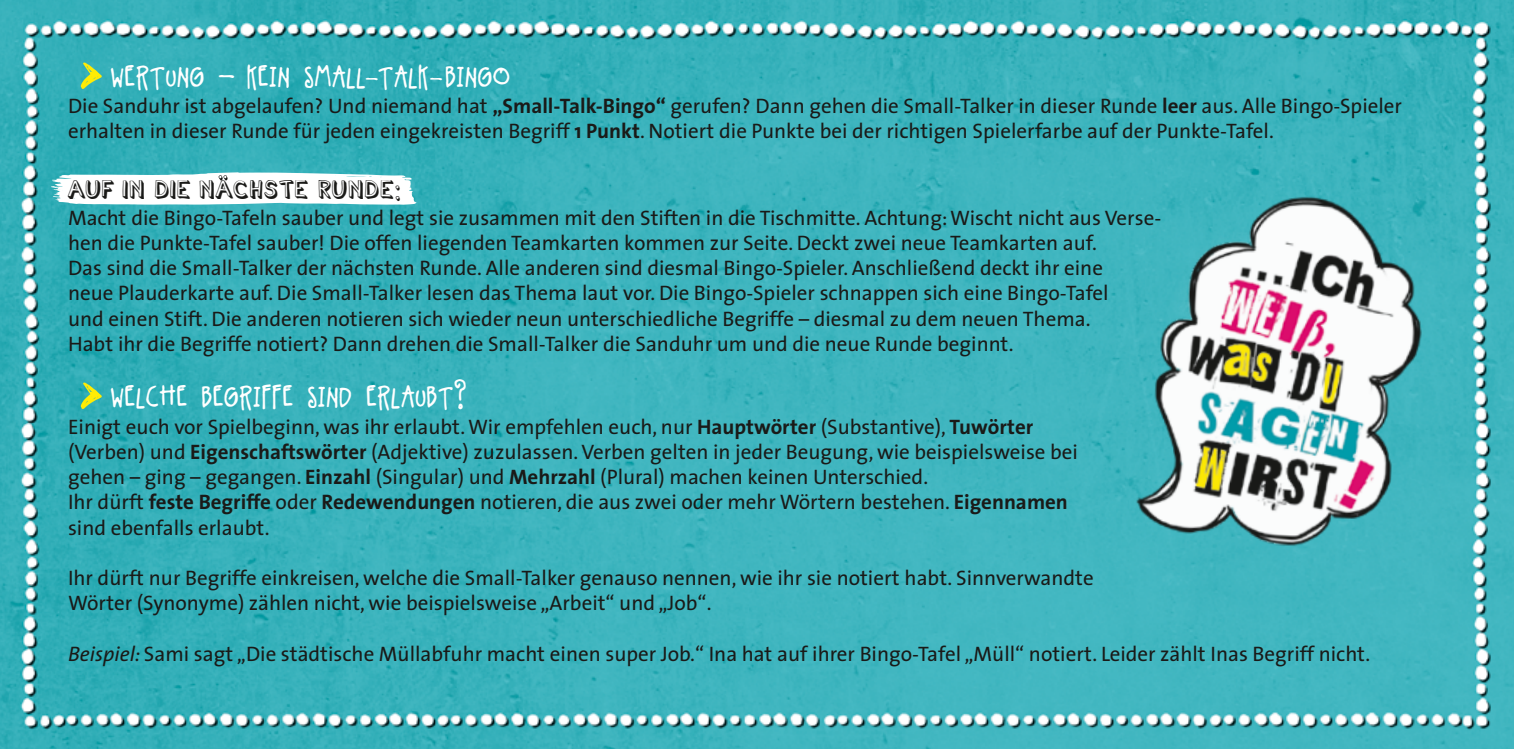
<style>
.page{position:relative;width:1514px;height:749px;background:#fff}
.page>*{position:absolute;margin:0;border:0;box-sizing:border-box;transform-origin:0 0}
.t1{font:27px "A Little Pot";letter-spacing:.03em;color:#fff}
.t2{font:27px "Cartoonish";letter-spacing:.01em;color:#1a1a18}
.t3{font:21px/25.2px "The Sans";color:#1a1a18}
.s1{font-size:21px}
.s2{font-weight:700}
.s3{font-style:italic}
</style>
<div class="page">
<img style="left:0;top:748px;width:1514px;height:1px">
<img style="left:0;top:0;width:1514px;height:748px">
<svg style="left:81px;top:62px;width:21px;height:27px"></svg>
<svg style="left:81px;top:382px;width:21px;height:27px"></svg>
<img style="left:1123px;top:182px;width:315px;height:386px">
<svg style="left:51px;top:172px;width:366px;height:33px"></svg>
<p class="t1" style="left:111px;top:63px;width:401px">WERTUNG - KEIN SMALL<span class="s1">-</span>TALK<span class="s1">-</span>BINGO</p>
<p class="t3" style="left:68px;top:93px;width:1335px">Die Sanduhr ist abgelaufen? Und niemand hat <span class="s2">„Small-Talk-Bingo“</span> gerufen? Dann gehen die Small-Talker in dieser Runde <span class="s2">leer</span> aus. Alle Bingo-Spieler erhalten in dieser Runde für jeden eingekreisten Begriff <span class="s2">1 Punkt</span>. Notiert die Punkte bei der richtigen Spielerfarbe auf der Punkte-Tafel.</p>
<p class="t2" style="left:68px;top:180px;width:334px">AUF IN DIE NACHSTE RUNDE:</p>
<p class="t3" style="left:68px;top:204px;width:1095px">Macht die Bingo-Tafeln sauber und legt sie zusammen mit den Stiften in die Tischmitte. Achtung: Wischt nicht aus Verse&shy;hen die Punkte-Tafel sauber! Die offen liegenden Teamkarten kommen zur Seite. Deckt zwei neue Teamkarten auf.<br>Das sind die Small-Talker der nächsten Runde. Alle anderen sind diesmal Bingo-Spieler. Anschließend deckt ihr eine<br>neue Plauderkarte auf. Die Small-Talker lesen das Thema laut vor. Die Bingo-Spieler schnappen sich eine Bingo-Tafel<br>und einen Stift. Die anderen notieren sich wieder neun unterschiedliche Begriffe – diesmal zu dem neuen Thema.<br>Habt ihr die Begriffe notiert? Dann drehen die Small-Talker die Sanduhr um und die neue Runde beginnt.</p>
<p class="t1" style="left:111px;top:383px;width:357px">WELCHE BEGRIFFE SIND ERLAUBT?</p>
<p class="t3" style="left:68px;top:413px;width:1011px">Einigt euch vor Spielbeginn, was ihr erlaubt. Wir empfehlen euch, nur <span class="s2">Hauptwörter</span> (Substantive), <span class="s2">Tuwörter </span>(Verben) und <span class="s2">Eigenschaftswörter</span> (Adjektive) zuzulassen. Verben gelten in jeder Beugung, wie beispielsweise bei gehen – ging – gegangen. <span class="s2">Einzahl</span> (Singular) und <span class="s2">Mehrzahl</span> (Plural) machen keinen Unterschied.<br>Ihr dürft <span class="s2">feste Begriffe</span> oder <span class="s2">Redewendungen</span> notieren, die aus zwei oder mehr Wörtern bestehen. <span class="s2">Eigennamen </span>sind ebenfalls erlaubt.</p>
<p class="t3" style="left:68px;top:564px;width:1027px">Ihr dürft nur Begriffe einkreisen, welche die Small-Talker genauso nennen, wie ihr sie notiert habt. Sinnverwandte<br>Wörter (Synonyme) zählen nicht, wie beispielsweise „Arbeit“ und „Job“.</p>
<p class="t3" style="left:68px;top:640px;width:1304px"><span class="s3">Beispiel:</span> Sami sagt „Die städtische Müllabfuhr macht einen super Job.“ Ina hat auf ihrer Bingo-Tafel „Müll“ notiert. Leider zählt Inas Begriff nicht.</p>
</div>
